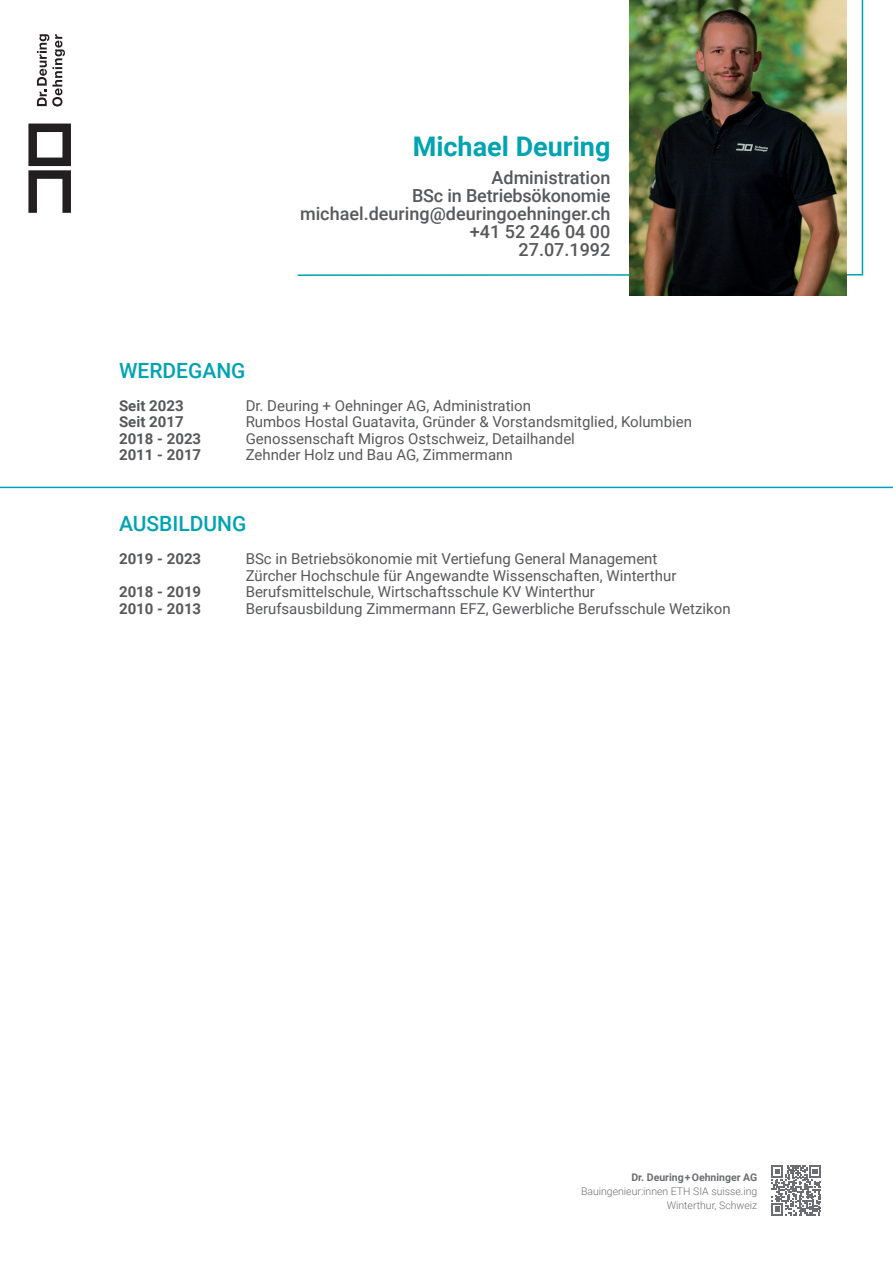
<style>
.page{position:relative;width:893px;height:1263px;background:#fff}
.page>*{position:absolute;margin:0;border:0;box-sizing:border-box;transform-origin:0 0}
.t1{font:700 27px "Roboto";color:#00a3b2}
.t2{font:500 21px "Roboto";color:#00a3b2}
.t3{font:500 18px/18px "Roboto";color:#57585a;text-align:right}
.t4{font:15px/16.5px "Roboto";color:#57585a}
.t5{font:700 15px "Roboto";color:#57585a}
.t6{font:300 10.5px/14.2px "Roboto";color:#6c6d70;text-align:right}
.t7{font:700 10.5px "Roboto";color:#6c6d70}
</style>
<div class="page">
<svg style="left:37px;top:34px;width:28px;height:73px"></svg>
<svg style="left:28px;top:124px;width:43px;height:89px"></svg>
<svg style="left:771px;top:1165px;width:50px;height:50px"></svg>
<hr style="left:0;top:487px;width:893px;height:1px;background:#00a3b2">
<svg style="left:297px;top:0;width:567px;height:277px"></svg>
<img style="left:629px;top:0;width:217px;height:295px">
<h1 class="t1" style="left:413px;top:127px;width:199px">Michael Deuring</h1>
<p class="t3" style="left:300px;top:168px;width:312px">Administration<br>BSc in Betriebsökonomie michael.deuring@deuringoehninger.ch +41 52 246 04 00<br>27.07.1992</p>
<h2 class="t2" style="left:119px;top:356px;width:128px">WERDEGANG</h2>
<p class="t5" style="left:119px;top:395px;width:66px">Seit 2023</p>
<p class="t4" style="left:246px;top:397px;width:287px">Dr. Deuring + Oehninger AG, Administration</p>
<p class="t5" style="left:119px;top:411px;width:66px">Seit 2017</p>
<p class="t4" style="left:246px;top:413px;width:448px">Rumbos Hostal Guatavita, Gründer &amp; Vorstandsmitglied, Kolumbien</p>
<p class="t5" style="left:119px;top:428px;width:84px">2018 - 2023</p>
<p class="t4" style="left:246px;top:430px;width:331px">Genossenschaft Migros Ostschweiz, Detailhandel</p>
<p class="t5" style="left:119px;top:444px;width:84px">2011 - 2017</p>
<p class="t4" style="left:246px;top:446px;width:269px">Zehnder Holz und Bau AG, Zimmermann</p>
<h2 class="t2" style="left:119px;top:509px;width:129px">AUSBILDUNG</h2>
<p class="t5" style="left:119px;top:548px;width:84px">2019 - 2023</p>
<p class="t4" style="left:246px;top:550px;width:432px">BSc in Betriebsökonomie mit Vertiefung General Management<br>Zürcher Hochschule für Angewandte Wissenschaften, Winterthur</p>
<p class="t5" style="left:119px;top:581px;width:84px">2018 - 2019</p>
<p class="t4" style="left:246px;top:583px;width:351px">Berufsmittelschule, Wirtschaftsschule KV Winterthur</p>
<p class="t5" style="left:119px;top:598px;width:84px">2010 - 2013</p>
<p class="t4" style="left:246px;top:600px;width:486px">Berufsausbildung Zimmermann EFZ, Gewerbliche Berufsschule Wetzikon</p>
<p class="t7" style="left:631px;top:1169px;width:127px">Dr. Deuring+Oehninger AG</p>
<p class="t6" style="left:581px;top:1183px;width:178px">Bauingenieur:innen ETH SIA suisse.ing<br>Winterthur, Schweiz</p>
</div>
